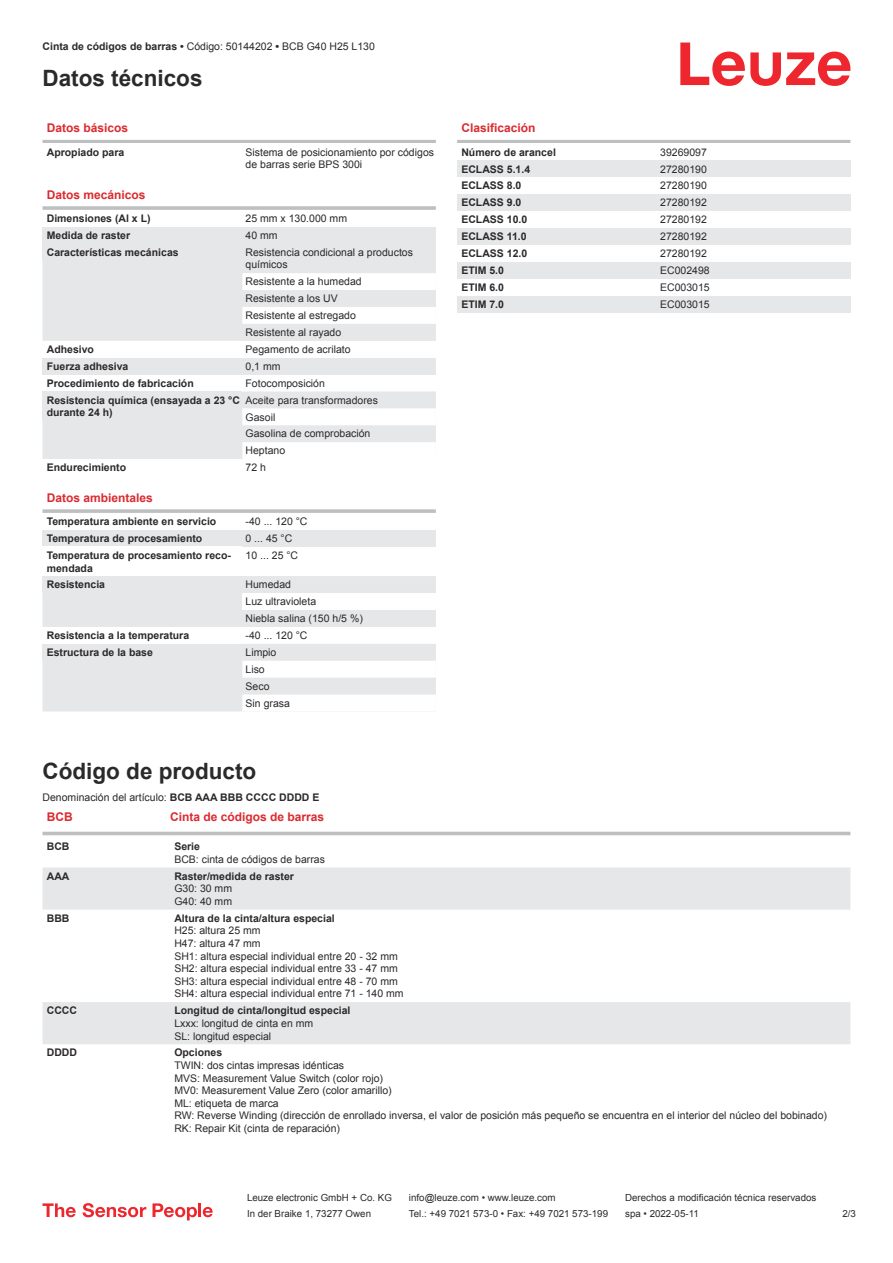
<style>
.page{position:relative;width:893px;height:1263px;background:#fff}
.page>*{position:absolute;margin:0;border:0;box-sizing:border-box;transform-origin:0 0}
.t1{font:700 22.5px "Arial";color:#2b292a}
.t2{font:700 12px "Arial";color:#db2a30}
.t3{font:10.5px/12.6px "Arial";color:#2b292a}
.t4{font:700 10.5px/12.6px "Arial";color:#2b292a}
.t5{font:9.75px "Arial";color:#2b292a}
.s1{font-weight:700}
</style>
<div class="page">
<svg style="left:680px;top:43px;width:170px;height:43px"></svg>
<svg style="left:43px;top:261px;width:199px;height:450px;background:#e7e8ea"></svg>
<hr style="left:43px;top:140px;width:393px;height:3px;background:#bdbfc1">
<hr style="left:43px;top:206px;width:393px;height:4px;background:#c6c8ca">
<div style="left:43px;top:227px;width:199px;height:17px;background:#e6e7e9"></div>
<div style="left:242px;top:227px;width:194px;height:17px;background:#e6e7e9"></div>
<div style="left:43px;top:244px;width:199px;height:17px;background:#e6e7e9"></div>
<svg style="left:242px;top:244px;width:194px;height:97px"></svg>
<div style="left:43px;top:341px;width:199px;height:17px;background:#fff"></div>
<div style="left:43px;top:358px;width:199px;height:17px;background:#e6e7e9"></div>
<div style="left:242px;top:358px;width:194px;height:17px;background:#e6e7e9"></div>
<div style="left:43px;top:375px;width:199px;height:16px;background:#fff"></div>
<div style="left:43px;top:391px;width:199px;height:30px;background:#e6e7e9"></div>
<svg style="left:242px;top:391px;width:194px;height:52px"></svg>
<div style="left:43px;top:459px;width:199px;height:17px;background:#fff"></div>
<div style="left:43px;top:493px;width:393px;height:18px;background:#fff"></div>
<svg style="left:43px;top:509px;width:393px;height:4px;background:#c3c5c7"></svg>
<div style="left:43px;top:513px;width:199px;height:17px;background:#fff"></div>
<div style="left:43px;top:530px;width:199px;height:17px;background:#e6e7e9"></div>
<div style="left:242px;top:530px;width:194px;height:17px;background:#e6e7e9"></div>
<div style="left:43px;top:547px;width:199px;height:29px;background:#fff"></div>
<div style="left:43px;top:576px;width:199px;height:17px;background:#e6e7e9"></div>
<div style="left:242px;top:576px;width:194px;height:51px;background:#e6e7e9"></div>
<div style="left:242px;top:593px;width:194px;height:17px;background:#fff"></div>
<div style="left:43px;top:627px;width:199px;height:17px;background:#fff"></div>
<div style="left:43px;top:644px;width:199px;height:17px;background:#e6e7e9"></div>
<svg style="left:242px;top:644px;width:194px;height:51px"></svg>
<div style="left:43px;top:831px;width:807px;height:5px;background:#ebeced"></div>
<svg style="left:43px;top:867px;width:807px;height:177px"></svg>
<hr style="left:43px;top:832px;width:127px;height:3px;background:#bdbfc1">
<hr style="left:170px;top:832px;width:680px;height:3px;background:#bdbfc1">
<svg style="left:457px;top:312px;width:393px;height:1px"></svg>
<hr style="left:457px;top:140px;width:393px;height:3px;background:#bdbfc1">
<div style="left:457px;top:160px;width:200px;height:17px;background:#e6e7e9"></div>
<div style="left:657px;top:160px;width:193px;height:17px;background:#e6e7e9"></div>
<div style="left:457px;top:194px;width:200px;height:17px;background:#e6e7e9"></div>
<div style="left:657px;top:194px;width:193px;height:17px;background:#e6e7e9"></div>
<div style="left:457px;top:228px;width:200px;height:17px;background:#e6e7e9"></div>
<div style="left:657px;top:228px;width:193px;height:17px;background:#e6e7e9"></div>
<div style="left:457px;top:262px;width:200px;height:17px;background:#e6e7e9"></div>
<div style="left:657px;top:262px;width:193px;height:17px;background:#e6e7e9"></div>
<div style="left:457px;top:296px;width:200px;height:16px;background:#e6e7e9"></div>
<div style="left:657px;top:296px;width:193px;height:16px;background:#e6e7e9"></div>
<svg style="left:43px;top:1203px;width:33px;height:14px"></svg>
<svg style="left:83px;top:1203px;width:63px;height:14px"></svg>
<svg style="left:153px;top:1203px;width:44px;height:17px"></svg>
<hr style="left:198px;top:1203px;width:3px;height:14px;background:#ed272d">
<svg style="left:203px;top:1207px;width:10px;height:10px"></svg>
<p class="t3" style="left:43px;top:41px;width:334px"><span class="s1">Cinta de códigos de barras •</span> Código: 50144202 <span class="s1">•</span> BCB G40 H25 L130</p>
<h1 class="t1" style="left:43px;top:70px;width:162px">Datos técnicos</h1>
<p class="t2" style="left:47px;top:123px;width:83px">Datos básicos</p>
<p class="t4" style="left:47px;top:147px;width:79px">Apropiado para</p>
<p class="t3" style="left:246px;top:147px;width:190px">Sistema de posicionamiento por códigos de barras serie BPS 300i</p>
<p class="t2" style="left:47px;top:190px;width:100px">Datos mecánicos</p>
<p class="t4" style="left:47px;top:213px;width:105px">Dimensiones (Al x L)</p>
<p class="t3" style="left:246px;top:213px;width:103px">25 mm x 130.000 mm</p>
<p class="t4" style="left:47px;top:230px;width:85px">Medida de raster</p>
<p class="t3" style="left:246px;top:230px;width:34px">40 mm</p>
<p class="t4" style="left:47px;top:247px;width:133px">Características mecánicas</p>
<p class="t3" style="left:246px;top:247px;width:169px">Resistencia condicional a productos químicos</p>
<p class="t3" style="left:246px;top:274px;width:118px;line-height:17px">Resistente a la humedad<br>Resistente a los UV<br>Resistente al estregado<br>Resistente al rayado</p>
<p class="t4" style="left:47px;top:344px;width:49px">Adhesivo</p>
<p class="t3" style="left:246px;top:344px;width:107px">Pegamento de acrilato</p>
<p class="t4" style="left:47px;top:361px;width:83px">Fuerza adhesiva</p>
<p class="t3" style="left:246px;top:361px;width:37px">0,1 mm</p>
<p class="t4" style="left:47px;top:378px;width:149px">Procedimiento de fabricación</p>
<p class="t3" style="left:246px;top:378px;width:81px">Fotocomposición</p>
<p class="t4" style="left:47px;top:395px;width:195px">Resistencia química (ensayada a 23 °C durante 24 h)</p>
<p class="t3" style="left:246px;top:392px;width:134px;line-height:17px">Aceite para transformadores<br>Gasoil<br>Gasolina de comprobación<br>Heptano</p>
<p class="t4" style="left:47px;top:462px;width:81px">Endurecimiento</p>
<p class="t3" style="left:246px;top:462px;width:22px">72 h</p>
<p class="t2" style="left:47px;top:493px;width:108px">Datos ambientales</p>
<p class="t4" style="left:47px;top:516px;width:171px">Temperatura ambiente en servicio</p>
<p class="t3" style="left:246px;top:516px;width:63px">-40 ... 120 °C</p>
<p class="t4" style="left:47px;top:533px;width:157px">Temperatura de procesamiento</p>
<p class="t3" style="left:246px;top:533px;width:48px">0 ... 45 °C</p>
<p class="t4" style="left:47px;top:550px;width:186px">Temperatura de procesamiento reco&shy;mendada</p>
<p class="t3" style="left:246px;top:550px;width:54px">10 ... 25 °C</p>
<p class="t4" style="left:47px;top:579px;width:60px">Resistencia</p>
<p class="t3" style="left:246px;top:577px;width:119px;line-height:17px">Humedad<br>Luz ultravioleta<br>Niebla salina (150 h/5 %)</p>
<p class="t4" style="left:47px;top:630px;width:144px">Resistencia a la temperatura</p>
<p class="t3" style="left:246px;top:630px;width:63px">-40 ... 120 °C</p>
<p class="t4" style="left:47px;top:647px;width:108px">Estructura de la base</p>
<p class="t3" style="left:246px;top:645px;width:46px;line-height:17px">Limpio<br>Liso<br>Seco<br>Sin grasa</p>
<p class="t2" style="left:461px;top:123px;width:76px">Clasificación</p>
<p class="t4" style="left:461px;top:147px;width:96px">Número de arancel</p>
<p class="t3" style="left:660px;top:147px;width:48px">39269097</p>
<p class="t4" style="left:461px;top:164px;width:70px">ECLASS 5.1.4</p>
<p class="t3" style="left:660px;top:164px;width:48px">27280190</p>
<p class="t4" style="left:461px;top:180px;width:62px">ECLASS 8.0</p>
<p class="t3" style="left:660px;top:180px;width:48px">27280190</p>
<p class="t4" style="left:461px;top:197px;width:62px">ECLASS 9.0</p>
<p class="t3" style="left:660px;top:197px;width:48px">27280192</p>
<p class="t4" style="left:461px;top:214px;width:67px">ECLASS 10.0</p>
<p class="t3" style="left:660px;top:214px;width:48px">27280192</p>
<p class="t4" style="left:461px;top:231px;width:67px">ECLASS 11.0</p>
<p class="t3" style="left:660px;top:231px;width:48px">27280192</p>
<p class="t4" style="left:461px;top:248px;width:67px">ECLASS 12.0</p>
<p class="t3" style="left:660px;top:248px;width:48px">27280192</p>
<p class="t4" style="left:461px;top:265px;width:44px">ETIM 5.0</p>
<p class="t3" style="left:660px;top:265px;width:51px">EC002498</p>
<p class="t4" style="left:461px;top:282px;width:44px">ETIM 6.0</p>
<p class="t3" style="left:660px;top:282px;width:51px">EC003015</p>
<p class="t4" style="left:461px;top:299px;width:44px">ETIM 7.0</p>
<p class="t3" style="left:660px;top:299px;width:51px">EC003015</p>
<h1 class="t1" style="left:43px;top:762px;width:215px">Código de producto</h1>
<p class="t2" style="left:47px;top:812px;width:27px">BCB</p>
<p class="t2" style="left:170px;top:812px;width:156px">Cinta de códigos de barras</p>
<p class="t4" style="left:47px;top:841px;width:24px">BCB</p>
<p class="t4" style="left:174px;top:841px;width:27px">Serie</p>
<p class="t3" style="left:174px;top:854px;width:152px">BCB: cinta de códigos de barras</p>
<p class="t4" style="left:47px;top:871px;width:24px">AAA</p>
<p class="t4" style="left:174px;top:871px;width:121px">Raster/medida de raster</p>
<p class="t3" style="left:174px;top:883px;width:59px">G30: 30 mm<br>G40: 40 mm</p>
<p class="t4" style="left:47px;top:913px;width:24px">BBB</p>
<p class="t4" style="left:174px;top:913px;width:162px">Altura de la cinta/altura especial</p>
<p class="t3" style="left:174px;top:925px;width:231px">H25: altura 25 mm<br>H47: altura 47 mm<br>SH1: altura especial individual entre 20 - 32 mm SH2: altura especial individual entre 33 - 47 mm SH3: altura especial individual entre 48 - 70 mm SH4: altura especial individual entre 71 - 140 mm</p>
<p class="t4" style="left:47px;top:1005px;width:32px">CCCC</p>
<p class="t4" style="left:174px;top:1005px;width:178px">Longitud de cinta/longitud especial</p>
<p class="t3" style="left:174px;top:1018px;width:140px">Lxxx: longitud de cinta en mm<br>SL: longitud especial</p>
<p class="t4" style="left:47px;top:1047px;width:32px">DDDD</p>
<p class="t4" style="left:174px;top:1047px;width:49px">Opciones</p>
<p class="t3" style="left:174px;top:1060px;width:654px">TWIN: dos cintas impresas idénticas<br>MVS: Measurement Value Switch (color rojo)<br>MV0: Measurement Value Zero (color amarillo)<br>ML: etiqueta de marca<br>RW: Reverse Winding (dirección de enrollado inversa, el valor de posición más pequeño se encuentra en el interior del núcleo del bobinado)<br>RK: Repair Kit (cinta de reparación)</p>
<p class="t3" style="left:43px;top:792px;width:278px">Denominación del artículo: <span class="s1">BCB AAA BBB CCCC DDDD E</span></p>
<p class="t5" style="left:247px;top:1194px;width:146px">Leuze electronic GmbH + Co. KG</p>
<p class="t5" style="left:409px;top:1194px;width:148px">info@leuze.com • www.leuze.com</p>
<p class="t5" style="left:625px;top:1194px;width:193px">Derechos a modificación técnica reservados</p>
<p class="t5" style="left:247px;top:1210px;width:126px">In der Braike 1, 73277 Owen</p>
<p class="t5" style="left:409px;top:1210px;width:201px">Tel.: +49 7021 573-0 • Fax: +49 7021 573-199</p>
<p class="t5" style="left:625px;top:1210px;width:75px">spa • 2022-05-11</p>
<p class="t5" style="left:842px;top:1210px;width:15px">2 /3</p>
</div>
